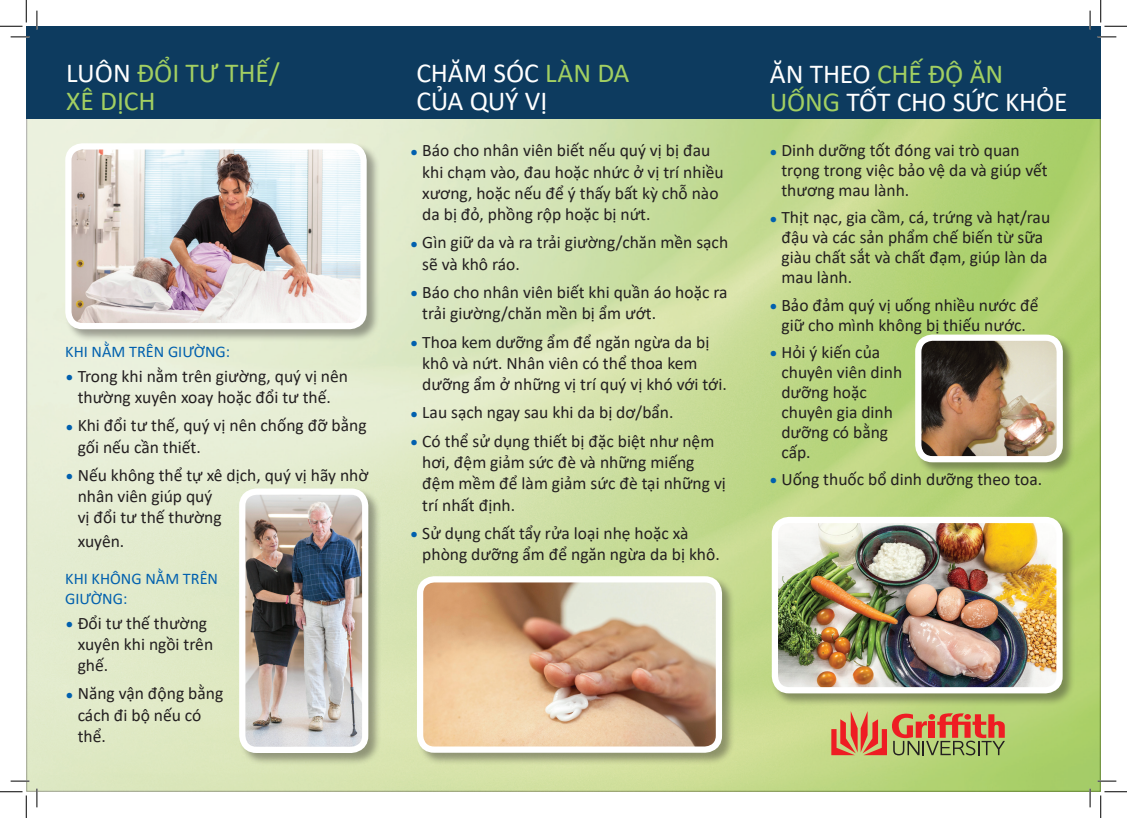
<style>
.page{position:relative;width:1127px;height:818px;background:#fff}
.page>*{position:absolute;margin:0;border:0;box-sizing:border-box;transform-origin:0 0}
.t1{font:27.5px/27.5px "Calibri";letter-spacing:-.005em;color:#fff}
.t2{font:27.5px/27.5px "Calibri";color:#a2cf62}
.Body{font:17.5px/21.2px "Calibri";color:#231f20}
.SUB_HEADS{font:16.25px/19.5px "Calibri";color:#0160ae}
.s1{color:#fff}
.s2{color:#a2cf62}
.s3{color:#0160ae}
</style>
<div class="page">
<img style="left:26px;top:118px;width:1074px;height:674px">
<div style="left:26px;top:26px;width:1074px;height:92px;background:#0d3b5f"></div>
<div style="left:238px;top:488px;width:143px;height:278px;background:#231f20;opacity:.4"></div>
<img style="left:242px;top:492px;width:123px;height:258px">
<div style="left:239px;top:488px;width:129px;height:265px;border:6px solid #fff;border-radius:14px"></div>
<div style="left:771px;top:516px;width:304px;height:191px;background:#231f20;opacity:.4"></div>
<img style="left:774px;top:520px;width:285px;height:170px">
<div style="left:771px;top:517px;width:291px;height:176px;border:6px solid #fff;border-radius:14px"></div>
<div style="left:914px;top:334px;width:161px;height:141px;background:#231f20;opacity:.4"></div>
<img style="left:918px;top:338px;width:141px;height:121px">
<div style="left:914px;top:335px;width:148px;height:127px;border:6px solid #fff;border-radius:14px"></div>
<div style="left:416px;top:576px;width:319px;height:190px;background:#231f20;opacity:.4"></div>
<img style="left:420px;top:579px;width:298px;height:171px">
<div style="left:417px;top:576px;width:305px;height:177px;border:6px solid #fff;border-radius:14px"></div>
<div style="left:65px;top:143px;width:315px;height:199px;background:#231f20;opacity:.4"></div>
<img style="left:68px;top:146px;width:295px;height:180px">
<div style="left:65px;top:143px;width:301px;height:186px;border:6px solid #fff;border-radius:14px"></div>
<svg style="left:831px;top:711px;width:173px;height:44px;background:#c48d5a"></svg>
<svg style="left:11px;top:36px;width:18px;height:2px"></svg>
<svg style="left:1097px;top:36px;width:18px;height:2px"></svg>
<svg style="left:11px;top:780px;width:18px;height:2px"></svg>
<svg style="left:1097px;top:780px;width:18px;height:2px"></svg>
<svg style="left:36px;top:11px;width:2px;height:18px"></svg>
<svg style="left:36px;top:788px;width:2px;height:19px"></svg>
<svg style="left:1089px;top:11px;width:1px;height:18px"></svg>
<svg style="left:1088px;top:788px;width:2px;height:19px"></svg>
<svg style="left:0;top:0;width:27px;height:27px"></svg>
<svg style="left:0;top:791px;width:27px;height:27px"></svg>
<svg style="left:1100px;top:0;width:26px;height:27px"></svg>
<svg style="left:1100px;top:791px;width:26px;height:27px"></svg>
<p class="t2" style="left:66px;top:59px;width:215px"><span class="s1">LUÔN</span> ĐỔI TƯ THẾ/<br>XÊ DỊCH</p>
<p class="t1" style="left:416px;top:59px;width:215px">CHĂM SÓC <span class="s2">LÀN DA<br></span>CỦA QUÝ VỊ</p>
<p class="SUB_HEADS" style="left:65px;top:341px;width:166px">KHI NẰM TRÊN GIƯỜNG:</p>
<p class="Body" style="left:65px;top:365px;width:284px;text-align:center"><span class="s3">•</span> Trong khi nằm trên giường, quý vị nên thường xuyên xoay hoặc đổi tư thế.</p>
<p class="Body" style="left:78px;top:414px;width:290px;text-indent:-12px"><span class="s3">•</span> Khi đổi tư thế, quý vị nên chống đỡ bằng gối nếu cần thiết.</p>
<p class="Body" style="left:78px;top:464px;width:292px;text-indent:-12px"><span class="s3">•</span> Nếu không thể tự xê dịch, quý vị hãy nhờ nhân viên giúp quý<br>vị đổi tư thế thường</p>
<p class="Body" style="left:78px;top:530px;width:48px">xuyên.</p>
<p class="SUB_HEADS" style="left:65px;top:569px;width:154px">KHI KHÔNG NẰM TRÊN<br>GIƯỜNG:</p>
<p class="Body" style="left:78px;top:612px;width:137px;text-indent:-12px"><span class="s3">•</span> Đổi tư thế thường xuyên khi ngồi trên ghế.</p>
<p class="Body" style="left:78px;top:682px;width:147px;text-indent:-12px"><span class="s3">•</span> Năng vận động bằng cách đi bộ nếu có thể.</p>
<p class="Body" style="left:422px;top:139px;width:303px;text-indent:-12px"><span class="s3">•</span> Báo cho nhân viên biết nếu quý vị bị đau khi chạm vào, đau hoặc nhức ở vị trí nhiều xương, hoặc nếu để ý thấy bất kỳ chỗ nào da bị đỏ, phồng rộp hoặc bị nứt.</p>
<p class="Body" style="left:422px;top:232px;width:307px;text-indent:-12px"><span class="s3">•</span> Gìn giữ da và ra trải giường/chăn mền sạch sẽ và khô ráo.</p>
<p class="Body" style="left:422px;top:281px;width:307px;text-indent:-12px"><span class="s3">•</span> Báo cho nhân viên biết khi quần áo hoặc ra trải giường/chăn mền bị ẩm ướt.</p>
<p class="Body" style="left:422px;top:331px;width:306px;text-indent:-12px"><span class="s3">•</span> Thoa kem dưỡng ẩm để ngăn ngừa da bị khô và nứt. Nhân viên có thể thoa kem dưỡng ẩm ở những vị trí quý vị khó với tới.</p>
<p class="Body" style="left:410px;top:402px;width:265px"><span class="s3">•</span> Lau sạch ngay sau khi da bị dơ/bẩn.</p>
<p class="Body" style="left:422px;top:430px;width:305px;text-indent:-12px"><span class="s3">•</span> Có thể sử dụng thiết bị đặc biệt như nệm hơi, đệm giảm sức đè và những miếng đệm mềm để làm giảm sức đè tại những vị trí nhất định.</p>
<p class="Body" style="left:422px;top:522px;width:299px;text-indent:-12px"><span class="s3">•</span> Sử dụng chất tẩy rửa loại nhẹ hoặc xà phòng dưỡng ẩm để ngăn ngừa da bị khô.</p>
<p class="t1" style="left:769px;top:60px;width:299px">ĂN THEO <span class="s2">CHẾ ĐỘ ĂN<br>UỐNG</span> TỐT CHO SỨC KHỎE</p>
<p class="Body" style="left:781px;top:140px;width:268px;line-height:20px;text-indent:-12px"><span class="s3">•</span> Dinh dưỡng tốt đóng vai trò quan trọng trong việc bảo vệ da và giúp vết thương mau lành.</p>
<p class="Body" style="left:781px;top:207px;width:270px;line-height:20px;text-indent:-12px"><span class="s3">•</span> Thịt nạc, gia cầm, cá, trứng và hạt/rau đậu và các sản phẩm chế biến từ sữa giàu chất sắt và chất đạm, giúp làn da mau lành.</p>
<p class="Body" style="left:768px;top:294px;width:271px;line-height:20px;text-align:center"><span class="s3">•</span> Bảo đảm quý vị uống nhiều nước để giữ cho mình không bị thiếu nước.</p>
<p class="Body" style="left:781px;top:341px;width:122px;line-height:20px;text-indent:-12px"><span class="s3">•</span> Hỏi ý kiến của chuyên viên dinh dưỡng hoặc chuyên gia dinh dưỡng có bằng cấp.</p>
<p class="Body" style="left:768px;top:468px;width:274px"><span class="s3">•</span> Uống thuốc bổ dinh dưỡng theo toa.</p>
</div>
